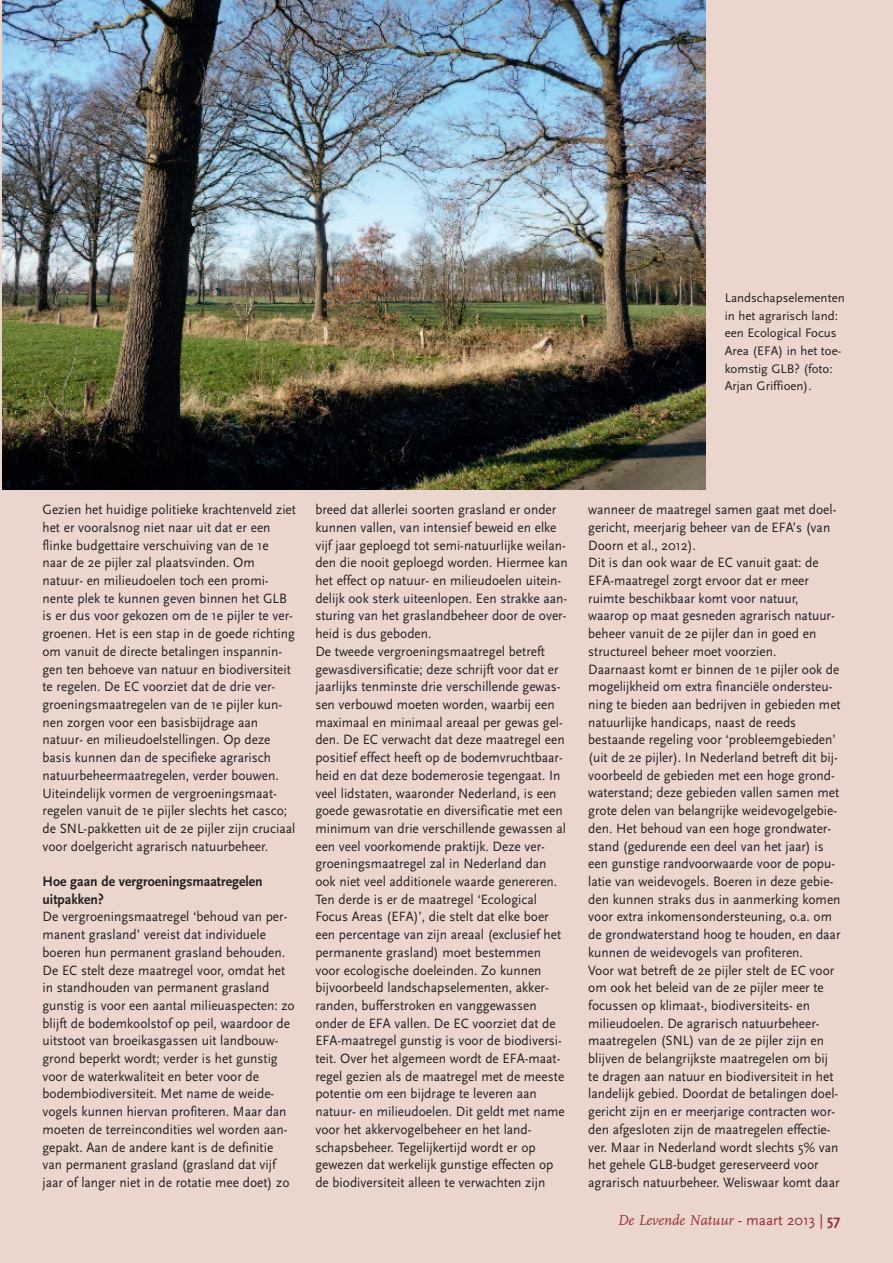
<style>
.page{position:relative;width:893px;height:1263px;background:#ead6cd}
.page>*{position:absolute;margin:0;border:0;box-sizing:border-box;transform-origin:0 0}
.t1{font:italic 15px "FF Scala";color:#962e33}
.t2{font:700 14.4px/17.7px "Scala Sans";color:#231f20;scale:.95 1}
.t3{font:14.1px/17.7px "Scala Sans";color:#231f20;scale:.95 1}
.t4{font:12.9px/17.7px "Scala Sans";color:#231f20}
.s1{font-family:"Scala Sans";font-style:normal}
.s2{font-family:"Scala Sans";font-weight:700;font-style:normal}
</style>
<div class="page">
<img style="left:2px;top:0;width:703px;height:489px">
<p class="t4" style="left:725px;top:288px;width:122px">Landschapselementen in het agrarisch land: een Ecological Focus<br>Area (EFA) in het toe&shy;komstig GLB? (foto:<br>Arjan Griffioen).</p>
<p class="t3" style="left:43px;top:500px;width:268px">Gezien het huidige politieke krachtenveld ziet het er vooralsnog niet naar uit dat er een flinke budgettaire verschuiving van de 1e naar de 2e pijler zal plaatsvinden. Om natuur- en milieudoelen toch een promi&shy;nente plek te kunnen geven binnen het GLB is er dus voor gekozen om de 1e pijler te ver&shy;groenen. Het is een stap in de goede richting om vanuit de directe betalingen inspannin&shy;gen ten behoeve van natuur en biodiversiteit te regelen. De EC voorziet dat de drie ver&shy;groeningsmaatregelen van de 1e pijler kun&shy;nen zorgen voor een basisbijdrage aan natuur- en milieudoelstellingen. Op deze basis kunnen dan de specifieke agrarisch natuurbeheermaatregelen, verder bouwen.<br>Uiteindelijk vormen de vergroeningsmaat&shy;regelen vanuit de 1e pijler slechts het casco; de SNL-pakketten uit de 2e pijler zijn cruciaal voor doelgericht agrarisch natuurbeheer.</p>
<p class="t2" style="left:43px;top:872px;width:233px">Hoe gaan de vergroeningsmaatregelen uitpakken?</p>
<p class="t3" style="left:43px;top:908px;width:267px">De vergroeningsmaatregel ‘behoud van per&shy;manent grasland’ vereist dat individuele boeren hun permanent grasland behouden.<br>De EC stelt deze maatregel voor, omdat het in standhouden van permanent grasland gunstig is voor een aantal milieuaspecten: zo blijft de bodemkoolstof op peil, waardoor de uitstoot van broeikasgassen uit landbouw&shy;grond beperkt wordt; verder is het gunstig voor de waterkwaliteit en beter voor de bodembiodiversiteit. Met name de weide&shy;vogels kunnen hiervan profiteren. Maar dan moeten de terreincondities wel worden aan&shy;gepakt. Aan de andere kant is de definitie van permanent grasland (grasland dat vijf jaar of langer niet in de rotatie mee doet) zo</p>
<p class="t3" style="left:315px;top:500px;width:267px">breed dat allerlei soorten grasland er onder kunnen vallen, van intensief beweid en elke vijf jaar geploegd tot semi-natuurlijke weilan&shy;den die nooit geploegd worden. Hiermee kan het effect op natuur- en milieudoelen uitein&shy;delijk ook sterk uiteenlopen. Een strakke aan&shy;sturing van het graslandbeheer door de over&shy;heid is dus geboden.<br>De tweede vergroeningsmaatregel betreft gewasdiversificatie; deze schrijft voor dat er jaarlijks tenminste drie verschillende gewas&shy;sen verbouwd moeten worden, waarbij een maximaal en minimaal areaal per gewas gel&shy;den. De EC verwacht dat deze maatregel een positief effect heeft op de bodemvruchtbaar&shy;heid en dat deze bodemerosie tegengaat. In veel lidstaten, waaronder Nederland, is een goede gewasrotatie en diversificatie met een minimum van drie verschillende gewassen al een veel voorkomende praktijk. Deze ver&shy;groeningsmaatregel zal in Nederland dan ook niet veel additionele waarde genereren.<br>Ten derde is er de maatregel ‘Ecological Focus Areas (EFA)’, die stelt dat elke boer een percentage van zijn areaal (exclusief het permanente grasland) moet bestemmen voor ecologische doeleinden. Zo kunnen bijvoorbeeld landschapselementen, akker&shy;randen, bufferstroken en vanggewassen onder de EFA vallen. De EC voorziet dat de EFA-maatregel gunstig is voor de biodiversi&shy;teit. Over het algemeen wordt de EFA-maat&shy;regel gezien als de maatregel met de meeste potentie om een bijdrage te leveren aan natuur- en milieudoelen. Dit geldt met name voor het akkervogelbeheer en het land&shy;schapsbeheer. Tegelijkertijd wordt er op gewezen dat werkelijk gunstige effecten op de biodiversiteit alleen te verwachten zijn</p>
<p class="t3" style="left:588px;top:500px;width:267px">wanneer de maatregel samen gaat met doel&shy;gericht, meerjarig beheer van de EFA’s (van Doorn et al., 2012).<br>Dit is dan ook waar de EC vanuit gaat: de EFA-maatregel zorgt ervoor dat er meer ruimte beschikbaar komt voor natuur, waarop op maat gesneden agrarisch natuur&shy;beheer vanuit de 2e pijler dan in goed en structureel beheer moet voorzien.<br>Daarnaast komt er binnen de 1e pijler ook de mogelijkheid om extra financiële ondersteu&shy;ning te bieden aan bedrijven in gebieden met natuurlijke handicaps, naast de reeds bestaande regeling voor ‘probleemgebieden’ (uit de 2e pijler). In Nederland betreft dit bij&shy;voorbeeld de gebieden met een hoge grond&shy;waterstand; deze gebieden vallen samen met grote delen van belangrijke weidevogelgebie&shy;den. Het behoud van een hoge grondwater&shy;stand (gedurende een deel van het jaar) is een gunstige randvoorwaarde voor de popu&shy;latie van weidevogels. Boeren in deze gebie&shy;den kunnen straks dus in aanmerking komen voor extra inkomensondersteuning, o.a. om de grondwaterstand hoog te houden, en daar kunnen de weidevogels van profiteren.<br>Voor wat betreft de 2e pijler stelt de EC voor om ook het beleid van de 2e pijler meer te focussen op klimaat-, biodiversiteits- en milieudoelen. De agrarisch natuurbeheer&shy;maatregelen (SNL) van de 2e pijler zijn en blijven de belangrijkste maatregelen om bij te dragen aan natuur en biodiversiteit in het landelijk gebied. Doordat de betalingen doel&shy;gericht zijn en er meerjarige contracten wor&shy;den afgesloten zijn de maatregelen effectie&shy;ver. Maar in Nederland wordt slechts 5% van het gehele GLB-budget gereserveerd voor agrarisch natuurbeheer. Weliswaar komt daar</p>
<p class="t1" style="left:617px;top:1211px;width:224px">De Levende Natuur <span class="s1">- maart 2013 |</span> <span class="s2">57</span></p>
</div>
